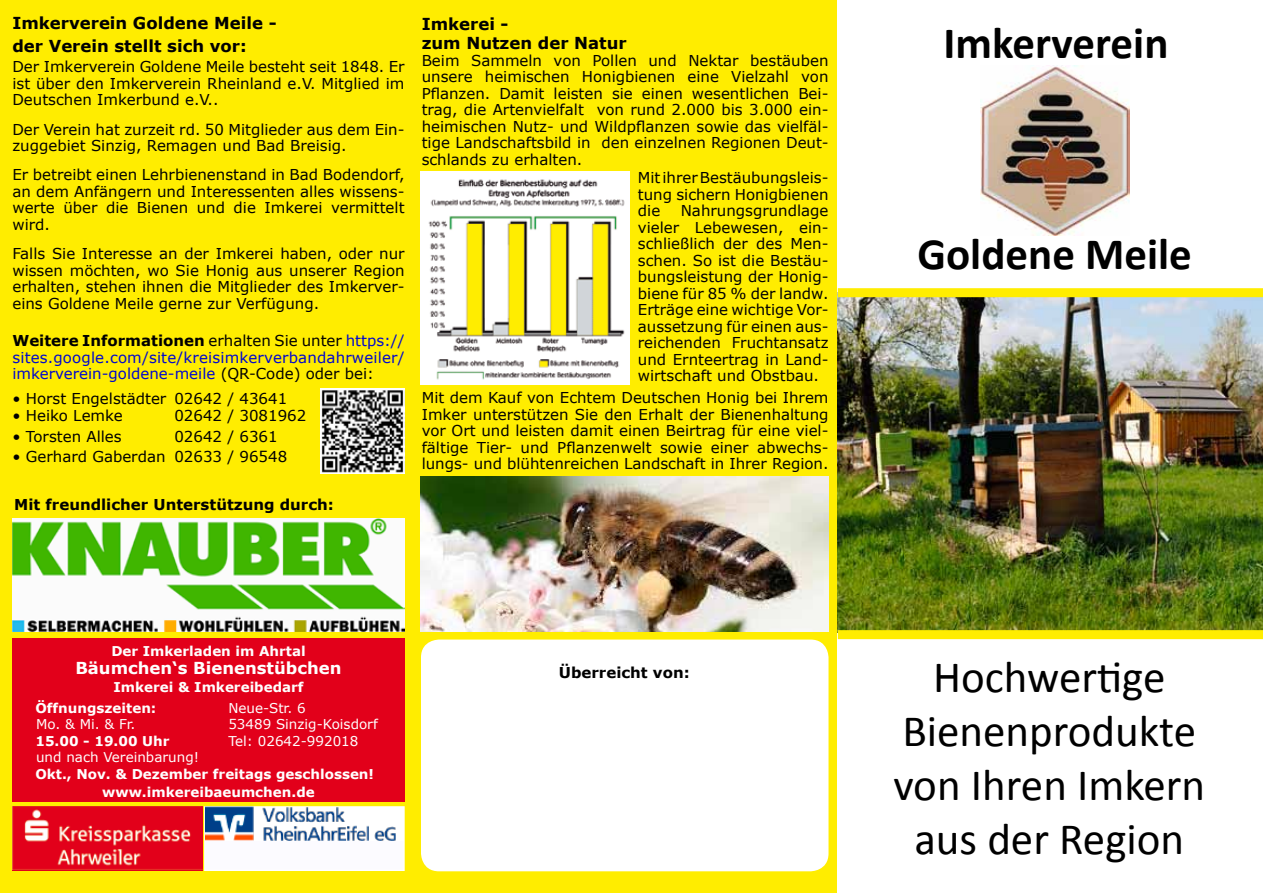
<style>
.page{position:relative;width:1263px;height:893px;background:#ffed00}
.page>*{position:absolute;margin:0;border:0;box-sizing:border-box;transform-origin:0 0}
.t1{font:45px/54px "Calibri";color:#000;text-align:center}
.t2{font:700 45px "Calibri";color:#000}
.t3{font:700 16.5px/19.5px "Verdana";color:#000}
.t4{font:700 16.5px "Verdana";color:#fff}
.t5{font:15px/16.5px "Verdana";color:#000;text-align:justify}
.t6{font:15px/16.5px "Verdana";color:#0007ce;text-align:justify}
.t7{font:700 15px "Verdana";color:#000}
.t8{font:700 13.5px/21px "Verdana";color:#fff}
.t9{font:13.5px "Verdana";color:#fff}
.s1{font-weight:700;color:#000}
.s2{color:#000}
</style>
<div class="page">
<div style="left:204px;top:806px;width:201px;height:65px;background:#fcfbff;border:2px solid #fff"></div>
<div style="left:838px;top:0;width:425px;height:893px;background:#fff"></div>
<div style="left:421px;top:639px;width:407px;height:232px;background:#fff;border-radius:18px"></div>
<div style="left:12px;top:638px;width:393px;height:164px;background:#e2001a"></div>
<img style="left:420px;top:172px;width:209px;height:212px">
<img style="left:421px;top:477px;width:407px;height:155px">
<div style="left:206px;top:807px;width:198px;height:33px;background:#fff"></div>
<img style="left:206px;top:807px;width:189px;height:33px">
<div style="left:12px;top:807px;width:191px;height:64px;background:#e42f24"></div>
<img style="left:12px;top:807px;width:191px;height:62px">
<img style="left:980px;top:66px;width:149px;height:169px">
<img style="left:838px;top:297px;width:425px;height:333px">
<img style="left:320px;top:389px;width:85px;height:84px">
<img style="left:12px;top:518px;width:393px;height:113px">
<div style="left:838px;top:288px;width:425px;height:9px;background:#ffed00"></div>
<div style="left:838px;top:630px;width:425px;height:9px;background:#ffed00"></div>
<p class="t3" style="left:12px;top:12px;width:266px;line-height:22.5px">Imkerverein Goldene Meile - der Verein stellt sich vor:</p>
<p class="t5" style="left:12px;top:59px;width:394px">Der Imkerverein Goldene Meile besteht seit 1848. Er ist über den Imkerverein Rheinland e.V. Mitglied im Deutschen Imkerbund e.V..</p>
<p class="t5" style="left:12px;top:121px;width:394px">Der Verein hat zurzeit rd. 50 Mitglieder aus dem Ein&shy;zuggebiet Sinzig, Remagen und Bad Breisig.</p>
<p class="t5" style="left:12px;top:167px;width:394px">Er betreibt einen Lehrbienenstand in Bad Bodendorf, an dem Anfängern und Interessenten alles wissens&shy;werte über die Bienen und die Imkerei vermittelt wird.</p>
<p class="t5" style="left:12px;top:246px;width:394px">Falls Sie Interesse an der Imkerei haben, oder nur wissen möchten, wo Sie Honig aus unserer Region erhalten, stehen ihnen die Mitglieder des Imkerver&shy;eins Goldene Meile gerne zur Verfügung.</p>
<p class="t6" style="left:12px;top:333px;width:394px"><span class="s1">Weitere Informationen</span> <span class="s2">erhalten Sie unter</span> https:// sites.google.com/site/kreisimkerverbandahrweiler/ imkerverein-goldene-meile <span class="s2">(QR-Code) oder bei:</span></p>
<p class="t5" style="left:12px;top:391px;width:276px">• Horst Engelstädter 02642 / 43641</p>
<p class="t5" style="left:12px;top:407px;width:112px">• Heiko Lemke</p>
<p class="t5" style="left:174px;top:407px;width:133px">02642 / 3081962</p>
<p class="t5" style="left:12px;top:428px;width:111px">• Torsten Alles</p>
<p class="t5" style="left:174px;top:428px;width:105px">02642 / 6361</p>
<p class="t5" style="left:12px;top:449px;width:276px">• Gerhard Gaberdan 02633 / 96548</p>
<p class="t7" style="left:14px;top:495px;width:321px">Mit freundlicher Unterstützung durch:</p>
<p class="t3" style="left:422px;top:14px;width:206px">Imkerei -<br>zum Nutzen der Natur</p>
<p class="t5" style="left:422px;top:52px;width:408px">Beim Sammeln von Pollen und Nektar bestäuben unsere heimischen Honigbienen eine Vielzahl von Pflanzen. Damit leisten sie einen wesentlichen Bei&shy;trag, die Artenvielfalt von rund 2.000 bis 3.000 ein&shy;heimischen Nutz- und Wildpflanzen sowie das vielfäl&shy;tige Landschaftsbild in den einzelnen Regionen Deut&shy;schlands zu erhalten.</p>
<p class="t5" style="left:638px;top:170px;width:192px">Mit ihrer Bestäubungsleis&shy;tung sichern Honigbienen die</p>
<p class="t5" style="left:638px;top:203px;width:192px;text-indent:43px">Nahrungsgrundlage vieler Lebewesen, ein&shy;schließlich der des Men&shy;schen. So ist die Bestäu&shy;bungsleistung der Honig&shy;biene für 85 % der landw.<br>Erträge eine wichtige Vor&shy;aussetzung für einen aus&shy;reichenden Fruchtansatz und Ernteertrag in Land&shy;wirtschaft und Obstbau.</p>
<p class="t5" style="left:422px;top:390px;width:408px">Mit dem Kauf von Echtem Deutschen Honig bei Ihrem Imker unterstützen Sie den Erhalt der Bienenhaltung vor Ort und leisten damit einen Beirtrag für eine viel&shy;fältige Tier- und Pflanzenwelt sowie einer abwechs&shy;lungs- und blühtenreichen Landschaft in Ihrer Region.</p>
<p class="t8" style="left:111px;top:640px;width:196px">Der Imkerladen im Ahrtal</p>
<p class="t4" style="left:75px;top:657px;width:268px">Bäumchen‘s Bienenstübchen</p>
<p class="t8" style="left:35px;top:676px;width:270px;text-indent:78px">Imkerei &amp; Imkereibedarf<br>Öffnungszeiten:</p>
<p class="t9" style="left:228px;top:699px;width:79px">Neue-Str. 6</p>
<p class="t9" style="left:36px;top:716px;width:101px">Mo. &amp; Mi. &amp; Fr.</p>
<p class="t9" style="left:228px;top:716px;width:151px">53489 Sinzig-Koisdorf</p>
<p class="t8" style="left:35px;top:730px;width:136px">15.00 - 19.00 Uhr</p>
<p class="t9" style="left:228px;top:732px;width:132px">Tel: 02642-992018</p>
<p class="t9" style="left:36px;top:749px;width:164px">und nach Vereinbarung!</p>
<p class="t8" style="left:35px;top:765px;width:340px;line-height:18px;text-align:center">Okt., Nov. &amp; Dezember freitags geschlossen! www.imkereibaeumchen.de</p>
<p class="t7" style="left:559px;top:663px;width:132px">Überreicht von:</p>
<h1 class="t2" style="left:943px;top:15px;width:226px">Imkerverein</h1>
<h1 class="t2" style="left:917px;top:227px;width:276px">Goldene Meile</h1>
<h1 class="t1" style="left:893px;top:648px;width:313px">Hochwertige<br>Bienenprodukte von Ihren Imkern aus der Region</h1>
</div>
